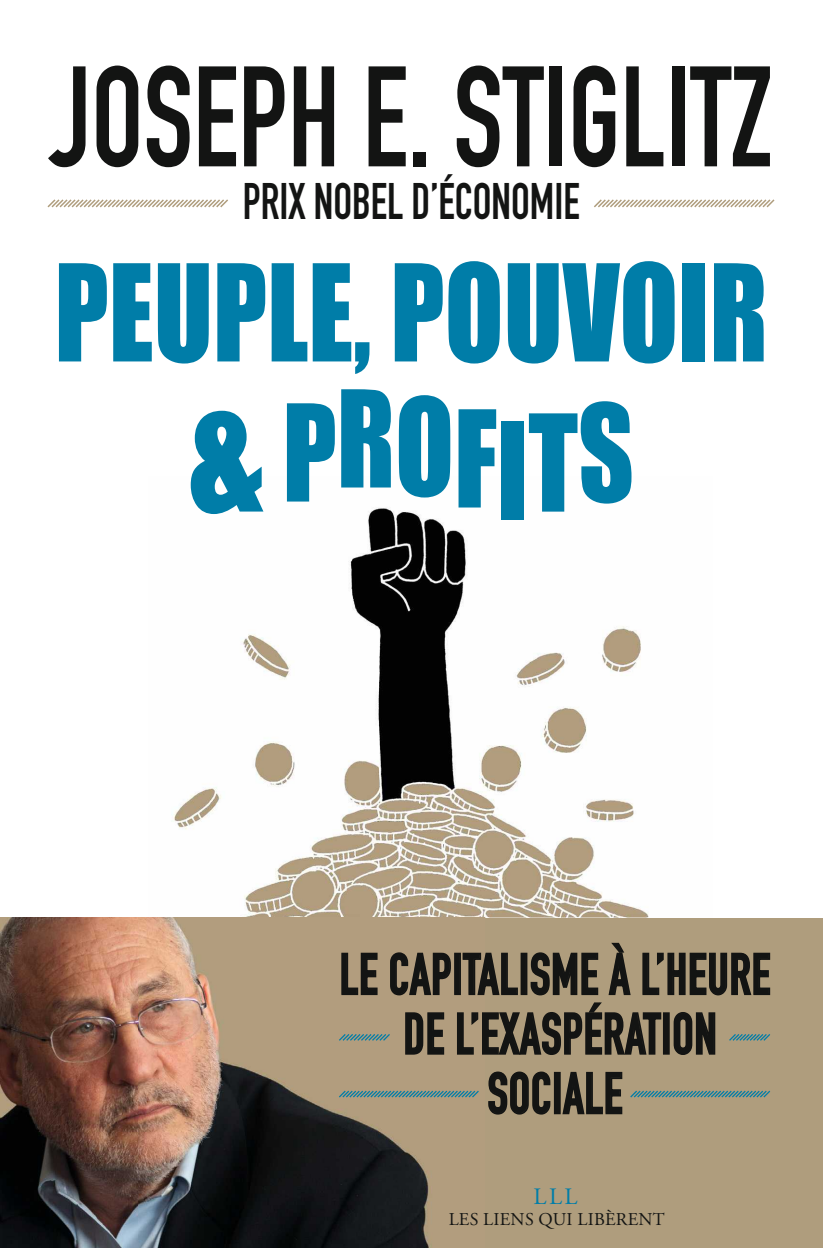
<style>
.page{position:relative;width:823px;height:1248px;background:#fff}
.page>*{position:absolute;margin:0;border:0;box-sizing:border-box;transform-origin:0 0}
.t1{font:700 140.4px "DIN Condensed";color:#131413;scale:.87 1}
.t2{font:124.2px/140px "Impact";color:#007da8;text-align:center;scale:.87 1}
.t3{font:700 57px/59.6px "DIN Condensed";letter-spacing:.02em;color:#131413;text-align:center;scale:.87 1}
.t4{font:700 50.6px "DIN Condensed";color:#131413;scale:.87 1}
.t5{font:23.4px "Adobe Garamond Pro";color:#007da8}
.t6{font:18px "Adobe Garamond Pro";letter-spacing:.015em;color:#131413}
.s1{font-size:149.6px}
</style>
<div class="page">
<svg style="left:47px;top:199px;width:181px;height:8px"></svg>
<img style="left:174px;top:508px;width:475px;height:409px">
<svg style="left:594px;top:199px;width:180px;height:8px"></svg>
<div style="left:0;top:917px;width:822px;height:330px;background:#af9d7d"></div>
<img style="left:0;top:917px;width:479px;height:330px">
<svg style="left:488px;top:1071px;width:63px;height:44px"></svg>
<div style="left:553px;top:1071px;width:7px;height:43px;border:2px solid #131413"></div>
<svg style="left:562px;top:1071px;width:60px;height:44px"></svg>
<svg style="left:630px;top:1090px;width:139px;height:7px"></svg>
<svg style="left:338px;top:941px;width:432px;height:115px"></svg>
<svg style="left:338px;top:1090px;width:140px;height:7px"></svg>
<h1 class="t1" style="left:51px;top:23px;width:829px">JOSEPH E. STIGLITZ</h1>
<p class="t4" style="left:242px;top:167px;width:388px">PRIX NOBEL D’ÉCONOMIE</p>
<h2 class="t2" style="left:54px;top:239px;width:820px">PEUPLE, POUVOIR <span class="s1">&amp;</span> PROFITS</h2>
<p class="t3" style="left:339px;top:944px;width:496px">LE CAPITALISME À L’HEURE<br>DE L’EXASPÉRATION<br>SOCIALE</p>
<p class="t5" style="left:533px;top:1181px;width:46px">LLL</p>
<p class="t6" style="left:448px;top:1208px;width:217px">LES LIENS QUI LIBÈRENT</p>
</div>
